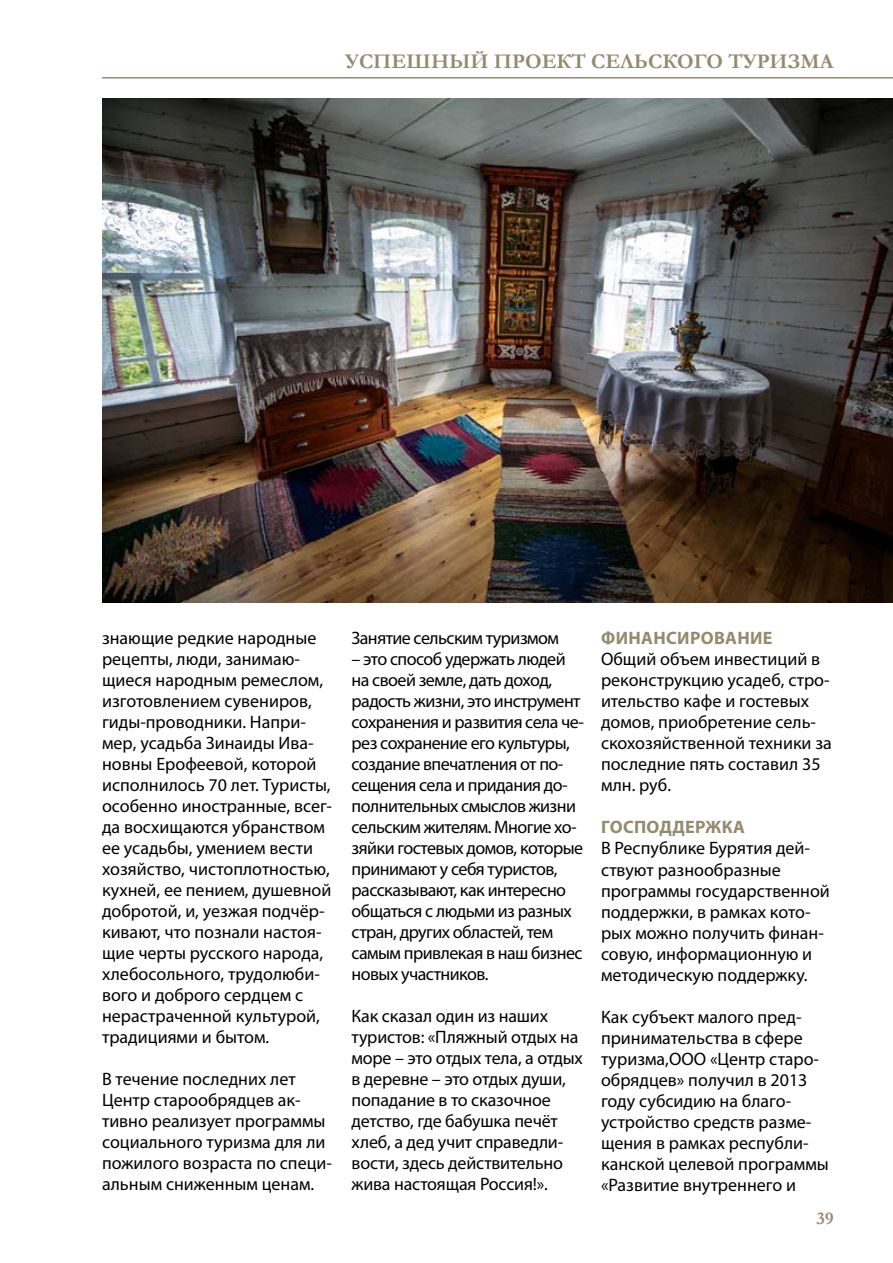
<style>
.page{position:relative;width:893px;height:1263px;background:#fff}
.page>*{position:absolute;margin:0;border:0;box-sizing:border-box;transform-origin:0 0}
.t1{font:700 21px "Garamond";color:#95896e}
.t2{font:18px/21px "Myriad Pro";color:#000}
.t3{font:18px/21px "Myriad Pro";letter-spacing:-.03em;color:#000}
.t4{font:700 18px "Myriad Pro";letter-spacing:.02em;color:#95896e}
.t5{font:700 18px "Garamond";color:#95896e}
</style>
<div class="page">
<hr style="left:102px;top:77px;width:791px;height:2px;background:#95896e">
<img style="left:102px;top:98px;width:791px;height:504px">
<p class="t1" style="left:345px;top:47px;width:490px">УСПЕШНЫЙ ПРОЕКТ СЕЛЬСКОГО ТУРИЗМА</p>
<p class="t2" style="left:102px;top:627px;width:231px">знающие редкие народные рецепты, люди, занимаю&shy;щиеся народным ремеслом, изготовлением сувениров, гиды-проводники. Напри&shy;мер, усадьба Зинаиды Ива&shy;новны Ерофеевой, которой исполнилось 70 лет. Туристы, особенно иностранные, всег&shy;да восхищаются убранством ее усадьбы, умением вести хозяйство, чистоплотностью, кухней, ее пением, душевной добротой, и, уезжая подчёр&shy;кивают, что познали настоя&shy;щие черты русского народа, хлебосольного, трудолюби&shy;вого и доброго сердцем с нерастраченной культурой, традициями и бытом.</p>
<p class="t2" style="left:102px;top:1068px;width:232px">В течение последних лет<br>Центр старообрядцев ак&shy;тивно реализует программы социального туризма для ли пожилого возраста по специ&shy;альным сниженным ценам.</p>
<p class="t3" style="left:351px;top:627px;width:209px">Занятие сельским туризмом</p>
<p class="t3" style="left:351px;top:648px;width:234px">– это способ удержать людей на своей земле, дать доход, радость жизни, это инструмент сохранения и развития села че&shy;рез сохранение его культуры, создание впечатления от по&shy;сещения села и придания до&shy;полнительных смыслов жизни сельским жителям. Многие хо&shy;зяйки гостевых домов, которые принимают у себя туристов, рассказывают, как интересно общаться с людьми из разных стран, других областей, тем самым привлекая в наш бизнес новых участников.</p>
<p class="t2" style="left:351px;top:1005px;width:233px">Как сказал один из наших туристов: «Пляжный отдых на море – это отдых тела, а отдых в деревне – это отдых души, попадание в то сказочное детство, где бабушка печёт хлеб, а дед учит справедли&shy;вости, здесь действительно жива настоящая Россия!».</p>
<p class="t4" style="left:601px;top:627px;width:173px">ФИНАНСИРОВАНИЕ</p>
<p class="t2" style="left:601px;top:649px;width:232px">Общий объем инвестиций в реконструкцию усадеб, стро&shy;ительство кафе и гостевых домов, приобретение сель&shy;скохозяйственной техники за последние пять составил 35 млн. руб.</p>
<p class="t4" style="left:601px;top:816px;width:145px">ГОСПОДДЕРЖКА</p>
<p class="t2" style="left:601px;top:838px;width:230px">В Республике Бурятия дей&shy;ствуют разнообразные программы государственной поддержки, в рамках кото&shy;рых можно получить финан&shy;совую, информационную и методическую поддержку.</p>
<p class="t2" style="left:601px;top:1006px;width:229px">Как субъект малого пред&shy;принимательства в сфере туризма,ООО «Центр старо&shy;обрядцев» получил в 2013 году субсидию на благо&shy;устройство средств разме&shy;щения в рамках республи&shy;канской целевой программы «Развитие внутреннего и</p>
<p class="t5" style="left:817px;top:1206px;width:18px">39</p>
</div>
